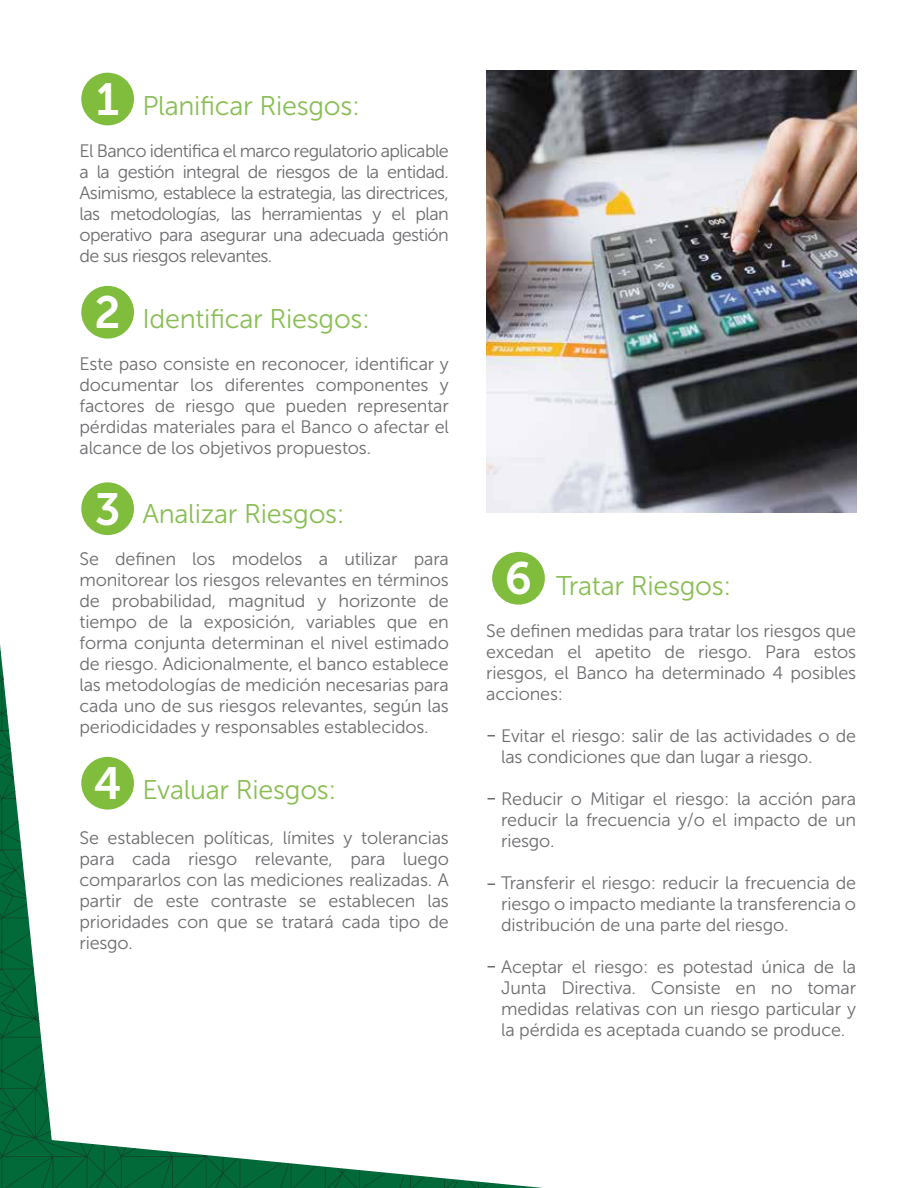
<style>
.page{position:relative;width:918px;height:1188px;background:#fff}
.page>*{position:absolute;margin:0;border:0;box-sizing:border-box;transform-origin:0 0}
.t1{font:45px "Museo Sans 700";color:#fff}
.t2{font:27px "Museo Sans 300";letter-spacing:-.01em;color:#89be53}
.t3{font:18px/21px "Museo Sans 300";letter-spacing:-.01em;color:#6c6d70;text-align:justify}
</style>
<div class="page">
<img style="left:486px;top:70px;width:370px;height:443px">
<svg style="left:0;top:645px;width:533px;height:543px"></svg>
<div style="left:81px;top:73px;width:53px;height:52px;background:#80bd3d;border-radius:50%"></div>
<div style="left:81px;top:286px;width:53px;height:53px;background:#80bd3d;border-radius:50%"></div>
<div style="left:81px;top:482px;width:53px;height:53px;background:#80bd3d;border-radius:50%"></div>
<div style="left:81px;top:757px;width:53px;height:53px;background:#80bd3d;border-radius:50%"></div>
<div style="left:492px;top:552px;width:53px;height:53px;background:#80bd3d;border-radius:50%"></div>
<svg style="left:488px;top:798px;width:7px;height:2px"></svg>
<svg style="left:488px;top:966px;width:7px;height:2px"></svg>
<h1 class="t1" style="left:96px;top:74px;width:25px">1</h1>
<h2 class="t2" style="left:142px;top:91px;width:219px">Planificar Riesgos:</h2>
<p class="t3" style="left:80px;top:141px;width:371px">El Banco identifica el marco regulatorio aplicable a la gestión integral de riesgos de la entidad.<br>Asimismo, establece la estrategia, las directrices, las metodologías, las herramientas y el plan operativo para asegurar una adecuada gestión de sus riesgos relevantes.</p>
<h1 class="t1" style="left:95px;top:288px;width:28px">2</h1>
<h2 class="t2" style="left:142px;top:304px;width:229px">Identificar Riesgos:</h2>
<p class="t3" style="left:80px;top:354px;width:371px">Este paso consiste en reconocer, identificar y documentar los diferentes componentes y factores de riesgo que pueden representar pérdidas materiales para el Banco o afectar el alcance de los objetivos propuestos.</p>
<h1 class="t1" style="left:95px;top:484px;width:27px">3</h1>
<h2 class="t2" style="left:142px;top:499px;width:204px">Analizar Riesgos:</h2>
<p class="t3" style="left:80px;top:549px;width:371px">Se definen los modelos a utilizar para monitorear los riesgos relevantes en términos de probabilidad, magnitud y horizonte de tiempo de la exposición, variables que en forma conjunta determinan el nivel estimado de riesgo. Adicionalmente, el banco establece las metodologías de medición necesarias para cada uno de sus riesgos relevantes, según las periodicidades y responsables establecidos.</p>
<h1 class="t1" style="left:94px;top:759px;width:29px">4</h1>
<h2 class="t2" style="left:142px;top:775px;width:196px">Evaluar Riesgos:</h2>
<p class="t3" style="left:80px;top:828px;width:371px">Se establecen políticas, límites y tolerancias para cada riesgo relevante, para luego compararlos con las mediciones realizadas. A partir de este contraste se establecen las prioridades con que se tratará cada tipo de riesgo.</p>
<h1 class="t1" style="left:505px;top:554px;width:29px">6</h1>
<h2 class="t2" style="left:556px;top:571px;width:177px">Tratar Riesgos:</h2>
<p class="t3" style="left:486px;top:620px;width:372px">Se definen medidas para tratar los riesgos que excedan el apetito de riesgo. Para estos riesgos, el Banco ha determinado 4 posibles acciones:</p>
<p class="t3" style="left:501px;top:725px;width:357px">Evitar el riesgo: salir de las actividades o de las condiciones que dan lugar a riesgo.</p>
<p class="t3" style="left:501px;top:788px;width:357px">Reducir o Mitigar el riesgo: la acción para reducir la frecuencia y/o el impacto de un riesgo.</p>
<p class="t3" style="left:501px;top:872px;width:357px">Transferir el riesgo: reducir la frecuencia de riesgo o impacto mediante la transferencia o distribución de una parte del riesgo.</p>
<p class="t3" style="left:501px;top:956px;width:357px">Aceptar el riesgo: es potestad única de la Junta Directiva. Consiste en no tomar medidas relativas con un riesgo particular y la pérdida es aceptada cuando se produce.</p>
</div>
